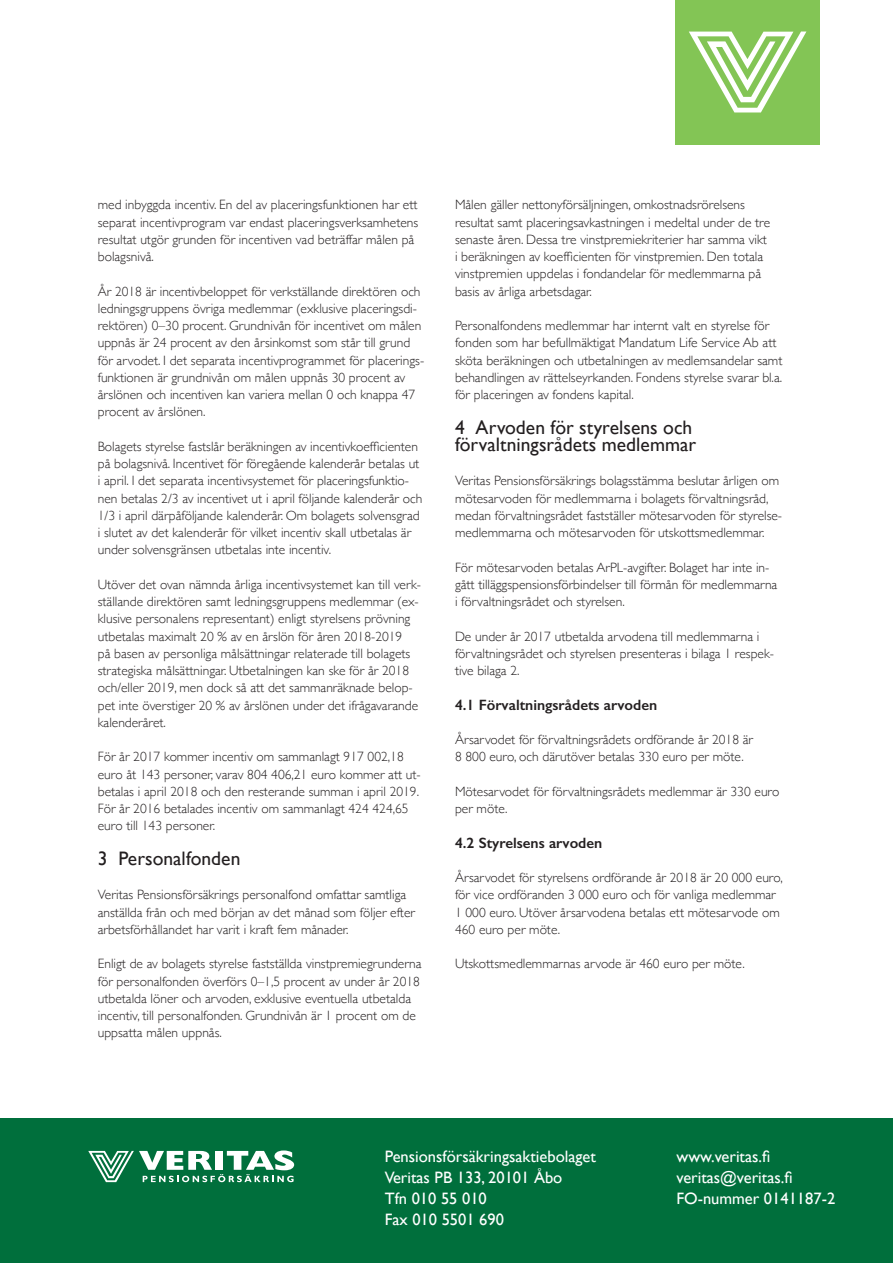
<style>
.page{position:relative;width:893px;height:1263px;background:#fff}
.page>*{position:absolute;margin:0;border:0;box-sizing:border-box;transform-origin:0 0}
.t1{font:19.5px/17.2px "Gill Sans";color:#231f20}
.t2{font:16.5px/21px "Gill Sans";color:#fff}
.t3{font:600 15px "Gill Sans";color:#231f20}
.t4{font:300 13.5px/17.2px "Gill Sans";color:#231f20}
</style>
<div class="page">
<div style="left:676px;top:0;width:144px;height:144px;background:#83c555"></div>
<svg style="left:689px;top:32px;width:117px;height:80px"></svg>
<div style="left:0;top:1119px;width:893px;height:144px;background:#006f3c"></div>
<svg style="left:88px;top:1150px;width:206px;height:32px"></svg>
<p class="t4" style="left:98px;top:196px;width:322px">med inbyggda incentiv. En del av placeringsfunktionen har ett separat incentivprogram var endast placeringsverksamhetens resultat utgör grunden för incentiven vad beträffar målen på bolagsnivå.</p>
<p class="t4" style="left:98px;top:282px;width:328px">År 2018 är incentivbeloppet för verkställande direktören och ledningsgruppens övriga medlemmar (exklusive placeringsdi&shy;rektören) 0–30 procent. Grundnivån för incentivet om målen uppnås är 24 procent av den årsinkomst som står till grund för arvodet. I det separata incentivprogrammet för placerings&shy;funktionen är grundnivån om målen uppnås 30 procent av årslönen och incentiven kan variera mellan 0 och knappa 47 procent av årslönen.</p>
<p class="t4" style="left:98px;top:437px;width:326px">Bolagets styrelse fastslår beräkningen av incentivkoefficienten på bolagsnivå. Incentivet för föregående kalenderår betalas ut i april. I det separata incentivsystemet för placeringsfunktio&shy;nen betalas 2/3 av incentivet ut i april följande kalenderår och 1/3 i april därpåföljande kalenderår. Om bolagets solvensgrad i slutet av det kalenderår för vilket incentiv skall utbetalas är under solvensgränsen utbetalas inte incentiv.</p>
<p class="t4" style="left:98px;top:575px;width:325px">Utöver det ovan nämnda årliga incentivsystemet kan till verk&shy;ställande direktören samt ledningsgruppens medlemmar (ex&shy;klusive personalens representant) enligt styrelsens prövning utbetalas maximalt 20 % av en årslön för åren 2018-2019<br>på basen av personliga målsättningar relaterade till bolagets strategiska målsättningar. Utbetalningen kan ske för år 2018 och/eller 2019, men dock så att det sammanräknade belop&shy;pet inte överstiger 20 % av årslönen under det ifrågavarande kalenderåret.</p>
<p class="t4" style="left:98px;top:748px;width:325px">För år 2017 kommer incentiv om sammanlagt 917 002,18 euro åt 143 personer, varav 804 406,21 euro kommer att ut&shy;betalas i april 2018 och den resterande summan i april 2019.<br>För år 2016 betalades incentiv om sammanlagt 424 424,65 euro till 143 personer.</p>
<h1 class="t1" style="left:98px;top:849px;width:144px">3 Personalfonden</h1>
<p class="t4" style="left:98px;top:886px;width:319px">Veritas Pensionsförsäkrings personalfond omfattar samtliga anställda från och med början av det månad som följer efter arbetsförhållandet har varit i kraft fem månader.</p>
<p class="t4" style="left:98px;top:955px;width:325px">Enligt de av bolagets styrelse fastställda vinstpremiegrunderna för personalfonden överförs 0–1,5 procent av under år 2018 utbetalda löner och arvoden, exklusive eventuella utbetalda incentiv, till personalfonden. Grundnivån är 1 procent om de uppsatta målen uppnås.</p>
<p class="t4" style="left:455px;top:196px;width:317px">Målen gäller nettonyförsäljningen, omkostnadsrörelsens resultat samt placeringsavkastningen i medeltal under de tre senaste åren. Dessa tre vinstpremiekriterier har samma vikt i beräkningen av koefficienten för vinstpremien. Den totala vinstpremien uppdelas i fondandelar för medlemmarna på basis av årliga arbetsdagar.</p>
<p class="t4" style="left:455px;top:316px;width:329px">Personalfondens medlemmar har internt valt en styrelse för fonden som har befullmäktigat Mandatum Life Service Ab att sköta beräkningen och utbetalningen av medlemsandelar samt behandlingen av rättelseyrkanden. Fondens styrelse svarar bl.a. för placeringen av fondens kapital.</p>
<h1 class="t1" style="left:455px;top:418px;width:243px">4 Arvoden för styrelsens och förvaltningsrådets medlemmar</h1>
<p class="t4" style="left:455px;top:472px;width:329px">Veritas Pensionsförsäkrings bolagsstämma beslutar årligen om mötesarvoden för medlemmarna i bolagets förvaltningsråd, medan förvaltningsrådet fastställer mötesarvoden för styrelse&shy;medlemmarna och mötesarvoden för utskottsmedlemmar.</p>
<p class="t4" style="left:455px;top:558px;width:324px">För mötesarvoden betalas ArPL-avgifter. Bolaget har inte in&shy;gått tilläggspensionsförbindelser till förmån för medlemmarna i förvaltningsrådet och styrelsen.</p>
<p class="t4" style="left:455px;top:627px;width:321px">De under år 2017 utbetalda arvodena till medlemmarna i förvaltningsrådet och styrelsen presenteras i bilaga 1 respek&shy;tive bilaga 2.</p>
<p class="t3" style="left:455px;top:695px;width:204px">4.1 Förvaltningsrådets arvoden</p>
<p class="t4" style="left:455px;top:730px;width:300px">Årsarvodet för förvaltningsrådets ordförande år 2018 är<br>8 800 euro, och därutöver betalas 330 euro per möte.</p>
<p class="t4" style="left:455px;top:782px;width:326px">Mötesarvodet för förvaltningsrådets medlemmar är 330 euro per möte.</p>
<p class="t3" style="left:455px;top:833px;width:149px">4.2 Styrelsens arvoden</p>
<p class="t4" style="left:455px;top:868px;width:329px">Årsarvodet för styrelsens ordförande år 2018 är 20 000 euro, för vice ordföranden 3 000 euro och för vanliga medlemmar 1 000 euro. Utöver årsarvodena betalas ett mötesarvode om 460 euro per möte.</p>
<p class="t4" style="left:455px;top:955px;width:291px">Utskottsmedlemmarnas arvode är 460 euro per möte.</p>
<p class="t2" style="left:385px;top:1146px;width:213px">Pensionsförsäkringsaktiebolaget<br>Veritas PB 133, 20101 Åbo<br>Tfn 010 55 010<br>Fax 010 5501 690</p>
<p class="t2" style="left:676px;top:1146px;width:160px">www.veritas.fi veritas@veritas.fi<br>FO-nummer 0141187-2</p>
</div>
